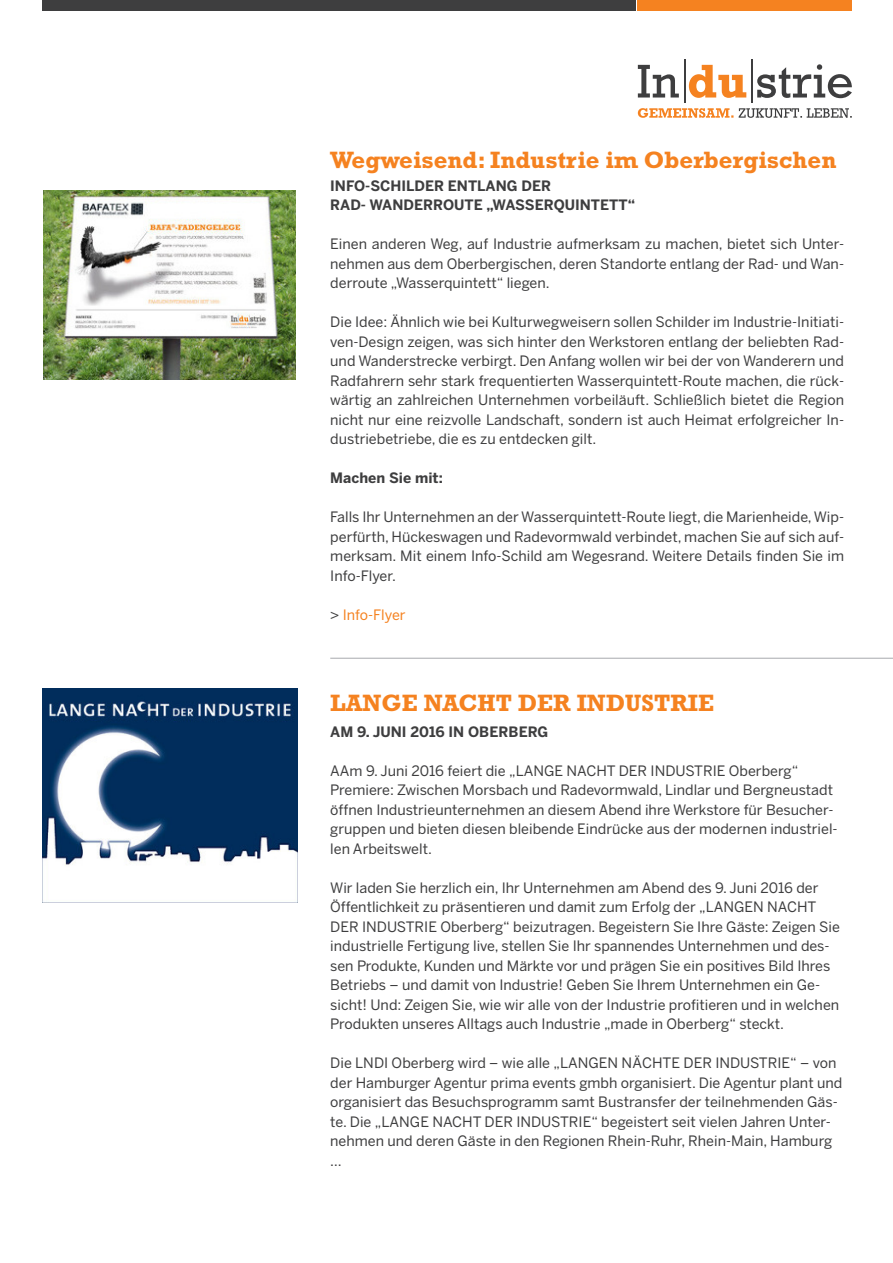
<style>
.page{position:relative;width:893px;height:1263px;background:#fff}
.page>*{position:absolute;margin:0;border:0;box-sizing:border-box;transform-origin:0 0}
.t1{font:700 24px "Rockwell Std";color:#f58220}
.t2{font:14.25px/19.5px "Benton Sans";color:#3e3e3f;text-align:justify}
.t3{font:700 14.25px/19.5px "Benton Sans";color:#3e3e3f}
.t4{font:14.25px "Benton Sans";color:#f58220}
.s1{color:#3e3e3f}
</style>
<div class="page">
<svg style="left:638px;top:65px;width:41px;height:33px"></svg>
<svg style="left:689px;top:65px;width:57px;height:33px"></svg>
<svg style="left:757px;top:64px;width:95px;height:34px"></svg>
<hr style="left:684px;top:60px;width:1px;height:43px;background:#3e3e3f">
<hr style="left:751px;top:60px;width:1px;height:43px;background:#3e3e3f">
<svg style="left:739px;top:108px;width:113px;height:10px"></svg>
<svg style="left:638px;top:108px;width:95px;height:10px"></svg>
<div style="left:43px;top:0;width:593px;height:11px;background:#3e3e3f"></div>
<div style="left:638px;top:0;width:214px;height:11px;background:#f58220"></div>
<hr style="left:330px;top:658px;width:563px;height:1px;background:#a8a9ad">
<img style="left:44px;top:190px;width:252px;height:189px">
<img style="left:43px;top:688px;width:254px;height:178px">
<h1 class="t1" style="left:330px;top:145px;width:508px">Wegweisend: Industrie im Oberbergischen</h1>
<p class="t3" style="left:330px;top:175px;width:306px">INFO-SCHILDER ENTLANG DER<br>RAD- WANDERROUTE „WASSERQUINTETT“</p>
<p class="t2" style="left:330px;top:234px;width:515px">Einen anderen Weg, auf Industrie aufmerksam zu machen, bietet sich Unter&shy;nehmen aus dem Oberbergischen, deren Standorte entlang der Rad- und Wan&shy;derroute „Wasserquintett“ liegen.</p>
<p class="t2" style="left:330px;top:312px;width:515px">Die Idee: Ähnlich wie bei Kulturwegweisern sollen Schilder im Industrie-Initiati&shy;ven-Design zeigen, was sich hinter den Werkstoren entlang der beliebten Rad&shy;und Wanderstrecke verbirgt. Den Anfang wollen wir bei der von Wanderern und Radfahrern sehr stark frequentierten Wasserquintett-Route machen, die rück&shy;wärtig an zahlreichen Unternehmen vorbeiläuft. Schließlich bietet die Region nicht nur eine reizvolle Landschaft, sondern ist auch Heimat erfolgreicher In&shy;dustriebetriebe, die es zu entdecken gilt.</p>
<p class="t3" style="left:330px;top:468px;width:114px">Machen Sie mit:</p>
<p class="t2" style="left:330px;top:507px;width:515px">Falls Ihr Unternehmen an der Wasserquintett-Route liegt, die Marienheide, Wip&shy;perfürth, Hückeswagen und Radevormwald verbindet, machen Sie auf sich auf&shy;merksam. Mit einem Info-Schild am Wegesrand. Weitere Details finden Sie im Info-Flyer.</p>
<p class="t4" style="left:330px;top:606px;width:77px"><span class="s1">&gt;</span> Info-Flyer</p>
<h1 class="t1" style="left:330px;top:689px;width:385px">LANGE NACHT DER INDUSTRIE</h1>
<p class="t3" style="left:330px;top:721px;width:220px">AM 9. JUNI 2016 IN OBERBERG</p>
<p class="t2" style="left:330px;top:760px;width:509px;text-align:left">AAm 9. Juni 2016 feiert die „LANGE NACHT DER INDUSTRIE Oberberg“ Premiere: Zwischen Morsbach und Radevormwald, Lindlar und Bergneustadt öffnen Industrieunternehmen an diesem Abend ihre Werkstore für Besucher&shy;gruppen und bieten diesen bleibende Eindrücke aus der modernen industriel&shy;len Arbeitswelt.</p>
<p class="t2" style="left:330px;top:877px;width:511px;text-align:left">Wir laden Sie herzlich ein, Ihr Unternehmen am Abend des 9. Juni 2016 der Öffentlichkeit zu präsentieren und damit zum Erfolg der „LANGEN NACHT DER INDUSTRIE Oberberg“ beizutragen. Begeistern Sie Ihre Gäste: Zeigen Sie industrielle Fertigung live, stellen Sie Ihr spannendes Unternehmen und des&shy;sen Produkte, Kunden und Märkte vor und prägen Sie ein positives Bild Ihres Betriebs – und damit von Industrie! Geben Sie Ihrem Unternehmen ein Ge&shy;sicht! Und: Zeigen Sie, wie wir alle von der Industrie profitieren und in welchen Produkten unseres Alltags auch Industrie „made in Oberberg“ steckt.</p>
<p class="t2" style="left:330px;top:1053px;width:514px;text-align:left">Die LNDI Oberberg wird – wie alle „LANGEN NÄCHTE DER INDUSTRIE“ – von der Hamburger Agentur prima events gmbh organisiert. Die Agentur plant und organisiert das Besuchsprogramm samt Bustransfer der teilnehmenden Gäs&shy;te. Die „LANGE NACHT DER INDUSTRIE“ begeistert seit vielen Jahren Unter&shy;nehmen und deren Gäste in den Regionen Rhein-Ruhr, Rhein-Main, Hamburg …</p>
</div>
